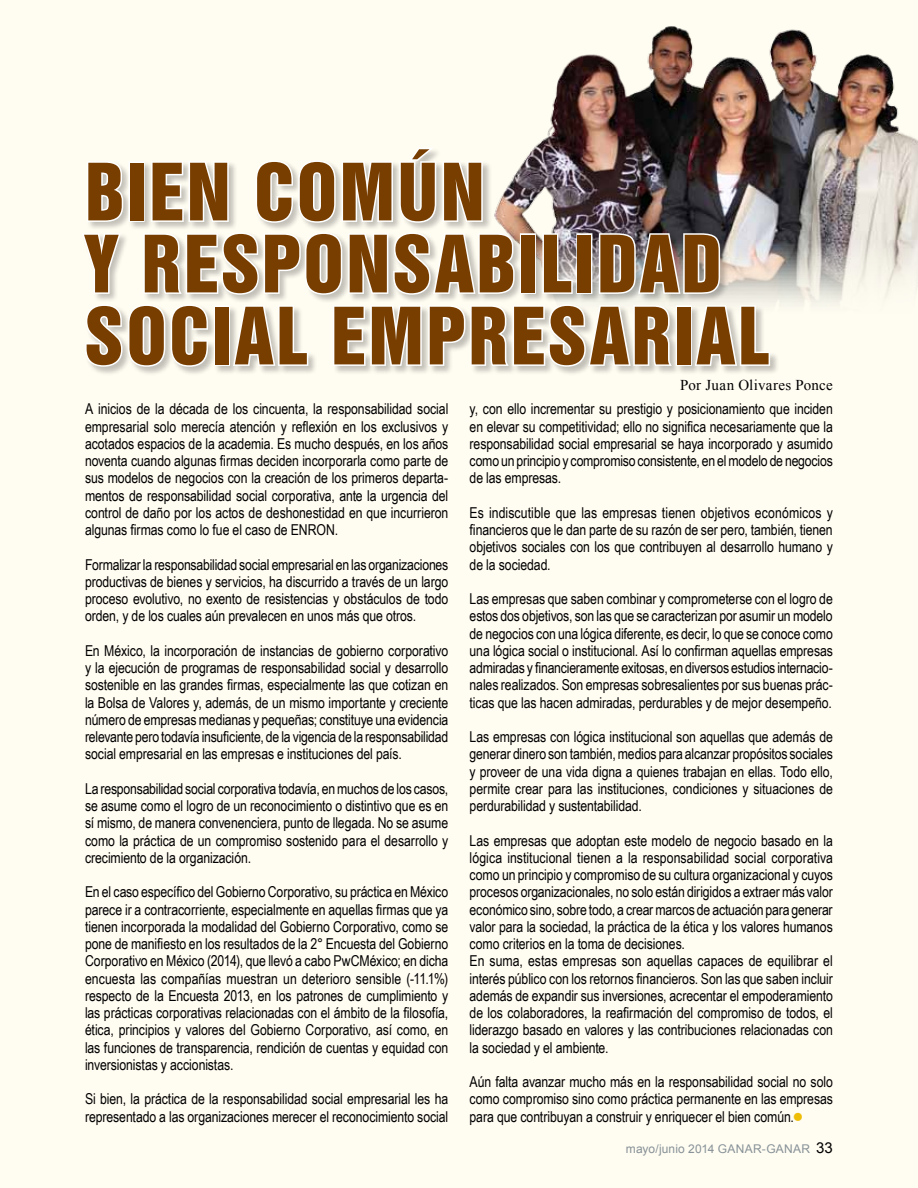
<style>
.page{position:relative;width:918px;height:1188px;background:#fffdf2}
.page>*{position:absolute;margin:0;border:0;box-sizing:border-box;transform-origin:0 0}
.t1{font:72px/72px "Swiss 921 BT Regular A";letter-spacing:.04em;color:#783e00}
.t2{font:15px/17.2px "Arial Narrow";letter-spacing:-.005em;color:#000;text-align:justify}
.t3{font:15px "Times New Roman";letter-spacing:.015em;color:#000}
.t4{font:12px "Arial";letter-spacing:.015em;color:#879197}
.s1{color:#eebd08}
.s2{font-size:15px;color:#000}
</style>
<div class="page">
<img style="left:553px;top:26px;width:365px;height:277px">
<svg style="left:83px;top:103px;width:689px;height:271px"></svg>
<h1 class="t1" style="left:85px;top:155px;width:686px">BIEN COMÚN<br>Y RESPONSABILIDAD<br>SOCIAL EMPRESARIAL</h1>
<p class="t3" style="left:680px;top:375px;width:154px">Por Juan Olivares Ponce</p>
<p class="t2" style="left:85px;top:400px;width:365px">A inicios de la década de los cincuenta, la responsabilidad social empresarial solo merecía atención y reflexión en los exclusivos y acotados espacios de la academia. Es mucho después, en los años noventa cuando algunas firmas deciden incorporarla como parte de sus modelos de negocios con la creación de los primeros departa&shy;mentos de responsabilidad social corporativa, ante la urgencia del control de daño por los actos de deshonestidad en que incurrieron algunas firmas como lo fue el caso de ENRON.</p>
<p class="t2" style="left:85px;top:555px;width:365px">Formalizar la responsabilidad social empresarial en las organizaciones productivas de bienes y servicios, ha discurrido a través de un largo proceso evolutivo, no exento de resistencias y obstáculos de todo orden, y de los cuales aún prevalecen en unos más que otros.</p>
<p class="t2" style="left:85px;top:641px;width:365px">En México, la incorporación de instancias de gobierno corporativo y la ejecución de programas de responsabilidad social y desarrollo sostenible en las grandes firmas, especialmente las que cotizan en la Bolsa de Valores y, además, de un mismo importante y creciente número de empresas medianas y pequeñas; constituye una evidencia relevante pero todavía insuficiente, de la vigencia de la responsabilidad social empresarial en las empresas e instituciones del país.</p>
<p class="t2" style="left:85px;top:779px;width:365px">La responsabilidad social corporativa todavía, en muchos de los casos, se asume como el logro de un reconocimiento o distintivo que es en sí mismo, de manera convenenciera, punto de llegada. No se asume como la práctica de un compromiso sostenido para el desarrollo y crecimiento de la organización.</p>
<p class="t2" style="left:85px;top:883px;width:365px">En el caso específico del Gobierno Corporativo, su práctica en México parece ir a contracorriente, especialmente en aquellas firmas que ya tienen incorporada la modalidad del Gobierno Corporativo, como se pone de manifiesto en los resultados de la 2° Encuesta del Gobierno Corporativo en México (2014), que llevó a cabo PwCMéxico; en dicha encuesta las compañías muestran un deterioro sensible (-11.1%) respecto de la Encuesta 2013, en los patrones de cumplimiento y las prácticas corporativas relacionadas con el ámbito de la filosofía, ética, principios y valores del Gobierno Corporativo, así como, en las funciones de transparencia, rendición de cuentas y equidad con inversionistas y accionistas.</p>
<p class="t2" style="left:85px;top:1090px;width:365px">Si bien, la práctica de la responsabilidad social empresarial les ha representado a las organizaciones merecer el reconocimiento social</p>
<p class="t2" style="left:470px;top:400px;width:365px">y, con ello incrementar su prestigio y posicionamiento que inciden en elevar su competitividad; ello no significa necesariamente que la responsabilidad social empresarial se haya incorporado y asumido como un principio y compromiso consistente, en el modelo de negocios de las empresas.</p>
<p class="t2" style="left:470px;top:503px;width:365px">Es indiscutible que las empresas tienen objetivos económicos y financieros que le dan parte de su razón de ser pero, también, tienen objetivos sociales con los que contribuyen al desarrollo humano y de la sociedad.</p>
<p class="t2" style="left:470px;top:590px;width:365px">Las empresas que saben combinar y comprometerse con el logro de estos dos objetivos, son las que se caracterizan por asumir un modelo de negocios con una lógica diferente, es decir, lo que se conoce como una lógica social o institucional. Así lo confirman aquellas empresas admiradas y financieramente exitosas, en diversos estudios internacio&shy;nales realizados. Son empresas sobresalientes por sus buenas prác&shy;ticas que las hacen admiradas, perdurables y de mejor desempeño.</p>
<p class="t2" style="left:470px;top:728px;width:365px">Las empresas con lógica institucional son aquellas que además de generar dinero son también, medios para alcanzar propósitos sociales y proveer de una vida digna a quienes trabajan en ellas. Todo ello, permite crear para las instituciones, condiciones y situaciones de perdurabilidad y sustentabilidad.</p>
<p class="t2" style="left:470px;top:831px;width:365px;text-align:left">Las empresas que adoptan este modelo de negocio basado en la lógica institucional tienen a la responsabilidad social corporativa como un principio y compromiso de su cultura organizacional y cuyos procesos organizacionales, no solo están dirigidos a extraer más valor económico sino, sobre todo, a crear marcos de actuación para generar valor para la sociedad, la práctica de la ética y los valores humanos como criterios en la toma de decisiones.<br>En suma, estas empresas son aquellas capaces de equilibrar el interés público con los retornos financieros. Son las que saben incluir además de expandir sus inversiones, acrecentar el empoderamiento de los colaboradores, la reafirmación del compromiso de todos, el liderazgo basado en valores y las contribuciones relacionadas con la sociedad y el ambiente.</p>
<p class="t2" style="left:470px;top:1072px;width:365px;line-height:17.7px">Aún falta avanzar mucho más en la responsabilidad social no solo como compromiso sino como práctica permanente en las empresas para que contribuyan a construir y enriquecer el bien común.<span class="s1">●</span></p>
<p class="t4" style="left:626px;top:1141px;width:209px">mayo/junio 2014 GANAR-GANAR <span class="s2">33</span></p>
</div>
